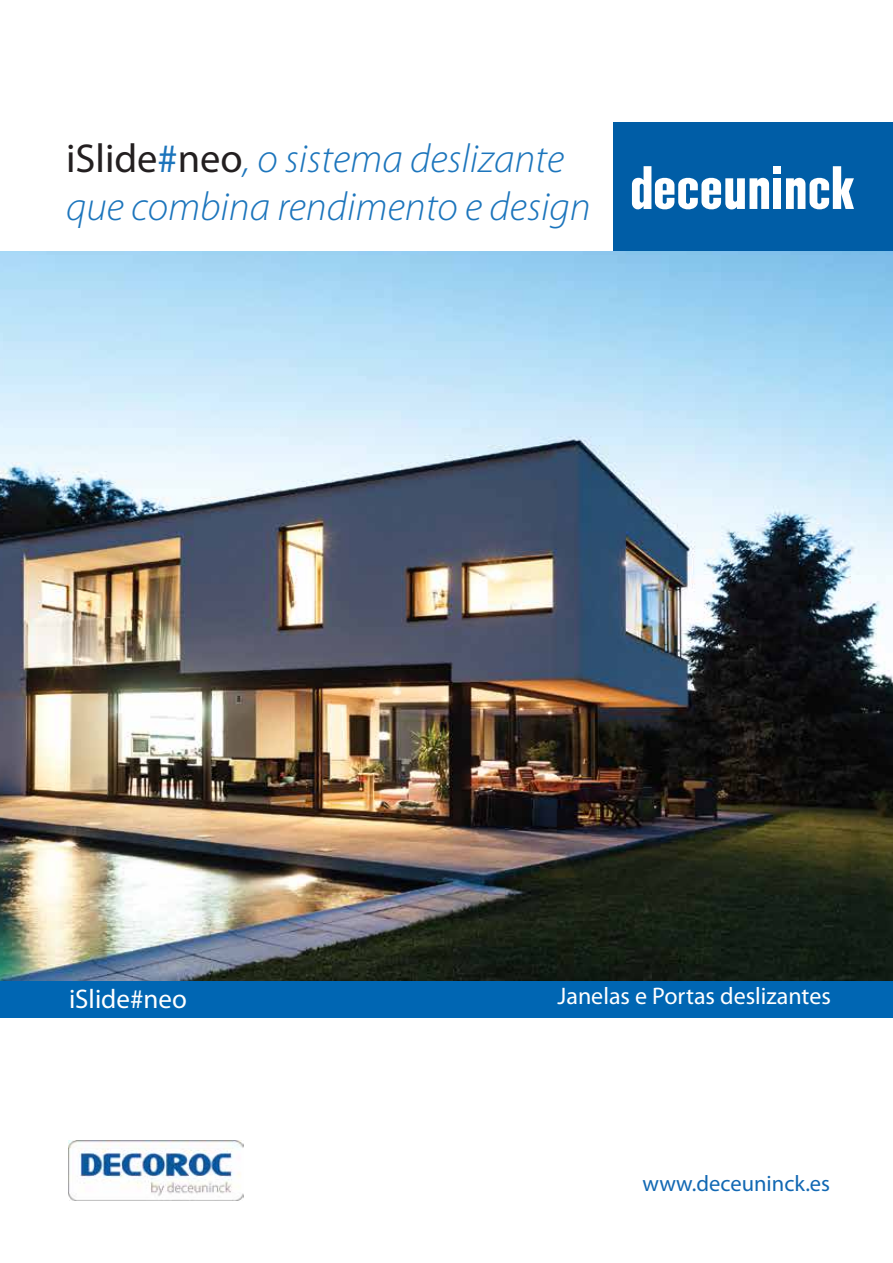
<style>
.page{position:relative;width:893px;height:1263px;background:#fff}
.page>*{position:absolute;margin:0;border:0;box-sizing:border-box;transform-origin:0 0}
.t1{font:italic 300 40.5px/48.6px "Myriad Pro";color:#1c75bc}
.t2{font:27px "Myriad Pro";color:#fff}
.t3{font:24px "Myriad Pro";color:#fff}
.t4{font:22.5px "Myriad Pro";color:#1268b3}
.s1{font-weight:400;font-style:normal;color:#231f20}
.s2{font-weight:400;font-style:normal}
</style>
<div class="page">
<div style="left:0;top:981px;width:893px;height:37px;background:#0066b3"></div>
<div style="left:614px;top:123px;width:279px;height:128px;background:#005da6"></div>
<div style="left:773px;top:178px;width:8px;height:31px;background:#fff"></div>
<div style="left:773px;top:166px;width:8px;height:8px;background:#fff"></div>
<svg style="left:632px;top:166px;width:137px;height:44px"></svg>
<svg style="left:786px;top:166px;width:68px;height:44px"></svg>
<img style="left:0;top:251px;width:893px;height:730px">
<img style="left:68px;top:1140px;width:175px;height:60px">
<p class="t1" style="left:66px;top:135px;width:526px"><span class="s1">iSlide</span><span class="s2">#</span><span class="s1">neo</span>, o sistema deslizante que combina rendimento e design</p>
<p class="t2" style="left:69px;top:984px;width:119px">iSlide#neo</p>
<p class="t3" style="left:558px;top:983px;width:275px">Janelas e Portas deslizantes</p>
<p class="t4" style="left:642px;top:1171px;width:189px">www.deceuninck.es</p>
</div>
